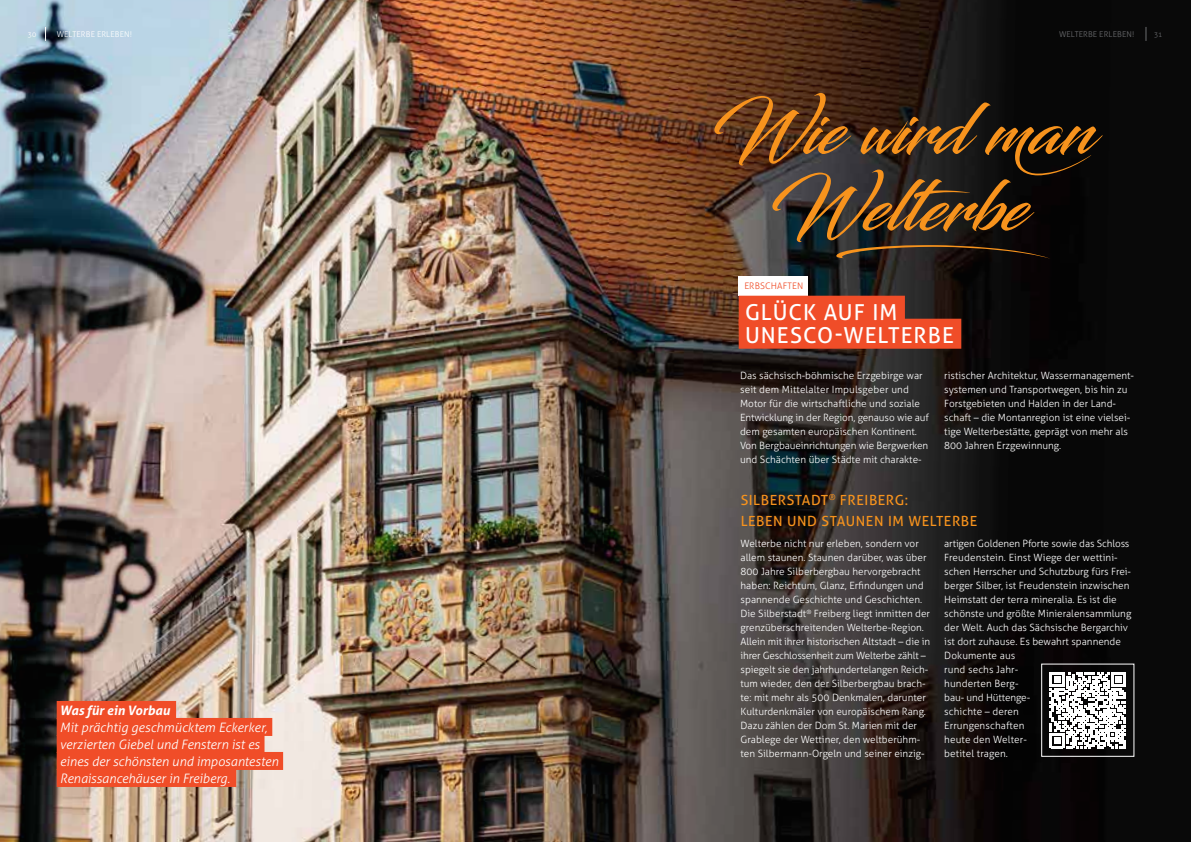
<style>
.page{position:relative;width:1191px;height:842px;background:#fff}
.page>*{position:absolute;margin:0;border:0;box-sizing:border-box;transform-origin:0 0}
.t1{font:69.4px "Blacksword";letter-spacing:-.015em;color:#f7931d}
.t2{font:22px/23px "Aller";letter-spacing:.045em;color:#fff}
.t3{font:14px/21px "Aller";letter-spacing:.04em;color:#f7931d}
.t4{font:italic 300 13px/17px "Aller";letter-spacing:-.005em;color:#fff}
.t5{font:italic 700 13px "Aller";letter-spacing:-.005em;color:#fff}
.t6{font:300 10px/14px "Aller";color:#fff}
.t7{font:300 9px "Aller";letter-spacing:.015em;color:#f04d28}
.t8{font:300 8px "Aller";letter-spacing:.015em;color:#fff}
.t9{font:300 8px "Aller";letter-spacing:.015em;color:#6c6d70}
.t10{font:300 7px "Aller";color:#fff}
.t11{font:300 7px "Aller";color:#6c6d70}
</style>
<div class="page">
<img style="left:0;top:0;width:1191px;height:842px">
<svg style="left:45px;top:27px;width:1px;height:14px"></svg>
<svg style="left:1145px;top:27px;width:1px;height:14px"></svg>
<svg style="left:836px;top:245px;width:214px;height:14px;background:#352517"></svg>
<div style="left:57px;top:701px;width:119px;height:18px;background:#f04d28"></div>
<div style="left:57px;top:718px;width:215px;height:18px;background:#f04d28"></div>
<div style="left:57px;top:735px;width:207px;height:18px;background:#f04d28"></div>
<div style="left:57px;top:752px;width:226px;height:18px;background:#f04d28"></div>
<div style="left:57px;top:769px;width:179px;height:18px;background:#f04d28"></div>
<div style="left:738px;top:276px;width:70px;height:20px;background:#fff"></div>
<div style="left:738px;top:296px;width:167px;height:30px;background:#f04d28"></div>
<div style="left:738px;top:319px;width:223px;height:30px;background:#f04d28"></div>
<svg style="left:1049px;top:672px;width:76px;height:76px"></svg>
<div style="left:1041px;top:664px;width:93px;height:93px;border:1px solid #fff"></div>
<p class="t10" style="left:28px;top:30px;width:10px">30</p>
<p class="t8" style="left:57px;top:29px;width:77px">WELTERBE ERLEBEN!</p>
<p class="t9" style="left:1059px;top:29px;width:77px">WELTERBE ERLEBEN!</p>
<p class="t11" style="left:1154px;top:30px;width:10px">31</p>
<h1 class="t1" style="left:712px;top:89px;width:382px">Wie wird man</h1>
<h1 class="t1" style="left:770px;top:166px;width:267px">Welterbe</h1>
<p class="t7" style="left:744px;top:281px;width:60px">ERBSCHAFTEN</p>
<h2 class="t2" style="left:745px;top:300px;width:210px">GLÜCK AUF IM<br>UNESCO-WELTERBE</h2>
<p class="t6" style="left:740px;top:368px;width:190px">Das sächsisch-böhmische Erzgebirge war seit dem Mittelalter Impulsgeber und Motor für die wirtschaftliche und soziale Entwicklung in der Region, genauso wie auf dem gesamten europäischen Kontinent.<br>Von Bergbaueinrichtungen wie Bergwerken und Schächten über Städte mit charakte-</p>
<p class="t6" style="left:944px;top:368px;width:191px">ristischer Architektur, Wassermanagement&shy;systemen und Transportwegen, bis hin zu Forstgebieten und Halden in der Land&shy;schaft – die Montanregion ist eine vielsei&shy;tige Welterbestätte, geprägt von mehr als 800 Jahren Erzgewinnung.</p>
<h3 class="t5" style="left:60px;top:702px;width:112px">Was für ein Vorbau</h3>
<h3 class="t4" style="left:60px;top:719px;width:220px">Mit prächtig geschmücktem Eckerker, verzierten Giebel und Fenstern ist es eines der schönsten und imposantesten Renaissancehäuser in Freiberg.</h3>
<h3 class="t3" style="left:740px;top:489px;width:238px">SILBERSTADT<sup>®</sup> FREIBERG:<br>LEBEN UND STAUNEN IM WELTERBE</h3>
<p class="t6" style="left:740px;top:536px;width:191px">Welterbe nicht nur erleben, sondern vor allem staunen. Staunen darüber, was über 800 Jahre Silberbergbau hervorgebracht haben: Reichtum, Glanz, Erfindungen und spannende Geschichte und Geschichten.<br>Die Silberstadt<sup>®</sup> Freiberg liegt inmitten der grenzüberschreitenden Welterbe-Region.<br>Allein mit ihrer historischen Altstadt – die in ihrer Geschlossenheit zum Welterbe zählt – spiegelt sie den jahrhundertelangen Reich&shy;tum wieder, den der Silberbergbau brach&shy;te: mit mehr als 500 Denkmalen, darunter Kulturdenkmäler von europäischem Rang.<br>Dazu zählen der Dom St. Marien mit der Grablege der Wettiner, den weltberühm&shy;ten Silbermann-Orgeln und seiner einzig-</p>
<p class="t6" style="left:944px;top:536px;width:189px">artigen Goldenen Pforte sowie das Schloss<br>Freudenstein. Einst Wiege der wettini&shy;schen Herrscher und Schutzburg fürs Frei&shy;berger Silber, ist Freudenstein inzwischen<br>Heimstatt der terra mineralia. Es ist die schönste und größte Minieralensammlung der Welt. Auch das Sächsische Bergarchiv ist dort zuhause. Es bewahrt spannende<br>Dokumente aus<br>rund sechs Jahr-<br>hunderten Berg-<br>bau- und Hüttenge-<br>schichte – deren<br>Errungenschaften<br>heute den Welter-<br>betitel tragen.</p>
</div>
